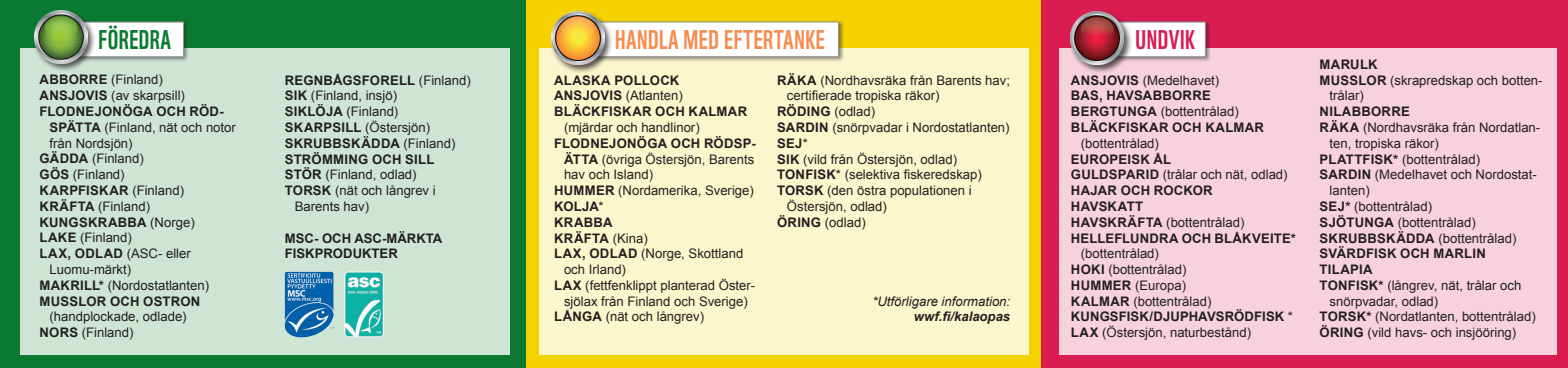
<style>
.page{position:relative;width:1568px;height:368px;background:#fff}
.page>*{position:absolute;margin:0;border:0;box-sizing:border-box;transform-origin:0 0}
.Väliots{font:26.25px "WWF";letter-spacing:.02em;color:#f68c50}
.Väliots-2{font:26.25px "WWF";letter-spacing:.02em;color:#0b7931}
.Väliots-3{font:26.25px "WWF";letter-spacing:.02em;color:#d91c52}
.Leipis{font:13.12px/15.8px "Arial";color:#231f20}
.Leipis-2{font:700 13.12px/15.8px "Arial";letter-spacing:.015em;color:#231f20}
.Leipis-3{font:italic 13.12px "Arial";color:#231f20}
.Leipis-4{font:italic 700 13.12px "Arial";color:#231f20}
.s1{font-weight:700}
.s2{font-weight:400}
</style>
<div class="page">
<div style="left:525px;top:0;width:518px;height:367px;background:#f4d202"></div>
<div style="left:0;top:0;width:525px;height:367px;background:#0b7931"></div>
<div style="left:1042px;top:0;width:526px;height:367px;background:#d91c52"></div>
<div style="left:20px;top:48px;width:489px;height:306px;background:#cee4d5"></div>
<div style="left:539px;top:48px;width:489px;height:306px;background:#fcf6cc"></div>
<div style="left:1059px;top:48px;width:497px;height:306px;background:#f7d1dc"></div>
<div style="left:65px;top:20px;width:124px;height:42px;background:#231f20;opacity:.54"></div>
<div style="left:67px;top:22px;width:117px;height:35px;background:#fff;border:1px solid #939598"></div>
<div style="left:591px;top:20px;width:253px;height:42px;background:#231f20;opacity:.54"></div>
<div style="left:593px;top:22px;width:246px;height:35px;background:#fff;border:1px solid #939598"></div>
<div style="left:1096px;top:20px;width:114px;height:42px;background:#231f20;opacity:.54"></div>
<div style="left:1098px;top:22px;width:107px;height:35px;background:#fff;border:1px solid #939598"></div>
<div style="left:549px;top:10px;width:64px;height:63px;background:#231f20;opacity:.75"></div>
<img style="left:551px;top:12px;width:53px;height:53px">
<div style="left:1069px;top:10px;width:63px;height:63px;background:#231f20;opacity:.75"></div>
<img style="left:1071px;top:12px;width:53px;height:53px">
<div style="left:32px;top:8px;width:64px;height:64px;background:#231f20;opacity:.75"></div>
<img style="left:34px;top:10px;width:53px;height:53px">
<img style="left:344px;top:271px;width:40px;height:65px">
<img style="left:285px;top:271px;width:48px;height:65px">
<p class="Väliots-2" style="left:98px;top:19px;width:74px">FÖREDRA</p>
<p class="Väliots" style="left:615px;top:19px;width:211px">HANDLA MED EFTERTANKE</p>
<p class="Väliots-3" style="left:1135px;top:19px;width:61px">UNDVIK</p>
<p class="Leipis" style="left:40px;top:72px;width:125px"><span class="s1">ABBORRE</span> (Finland)</p>
<p class="Leipis" style="left:40px;top:88px;width:147px"><span class="s1">ANSJOVIS</span> (av skarpsill)</p>
<p class="Leipis" style="left:49px;top:103px;width:188px;text-indent:-10px"><span class="s1">FLODNEJONÖGA OCH RÖD-<br>SPÄTTA</span> (Finland, nät och notor från Nordsjön)</p>
<p class="Leipis" style="left:40px;top:151px;width:106px"><span class="s1">GÄDDA</span> (Finland)</p>
<p class="Leipis" style="left:40px;top:166px;width:87px"><span class="s1">GÖS</span> (Finland)</p>
<p class="Leipis-2" style="left:40px;top:182px;width:146px">KARPFISKAR <span class="s2">(Finland)</span></p>
<p class="Leipis" style="left:40px;top:198px;width:112px"><span class="s1">KRÄFTA</span> (Finland)</p>
<p class="Leipis-2" style="left:40px;top:214px;width:157px">KUNGSKRABBA <span class="s2">(Norge)</span></p>
<p class="Leipis" style="left:40px;top:229px;width:94px"><span class="s1">LAKE</span> (Finland)</p>
<p class="Leipis" style="left:49px;top:245px;width:143px;text-indent:-10px"><span class="s1">LAX, ODLAD</span> (ASC- eller<br>Luomu-märkt)</p>
<p class="Leipis" style="left:40px;top:277px;width:171px"><span class="s1">MAKRILL*</span> (Nordostatlanten)</p>
<p class="Leipis" style="left:40px;top:292px;width:162px;text-align:center"><span class="s1">MUSSLOR OCH OSTRON </span>(handplockade, odlade)</p>
<p class="Leipis" style="left:40px;top:324px;width:95px"><span class="s1">NORS</span> (Finland)</p>
<p class="Leipis" style="left:787px;top:72px;width:225px;text-indent:-10px"><span class="s1">RÄKA</span> (Nordhavsräka från Barents hav; certifierade tropiska räkor)</p>
<p class="Leipis" style="left:777px;top:104px;width:100px"><span class="s1">RÖDING</span> (odlad)</p>
<p class="Leipis" style="left:777px;top:119px;width:234px"><span class="s1">SARDIN</span> (snörpvadar i Nordostatlanten)</p>
<p class="Leipis-2" style="left:777px;top:135px;width:32px">SEJ<span class="s2">*</span></p>
<p class="Leipis" style="left:777px;top:151px;width:182px"><span class="s1">SIK</span> (vild från Östersjön, odlad)</p>
<p class="Leipis" style="left:777px;top:167px;width:206px"><span class="s1">TONFISK</span>* (selektiva fiskeredskap)</p>
<p class="Leipis" style="left:787px;top:182px;width:186px;text-indent:-10px"><span class="s1">TORSK</span> (den östra populationen i<br>Östersjön, odlad)</p>
<p class="Leipis" style="left:777px;top:214px;width:90px"><span class="s1">ÖRING</span> (odlad)</p>
<p class="Leipis-2" style="left:285px;top:72px;width:187px">REGNBÅGSFORELL <span class="s2">(Finland)</span></p>
<p class="Leipis" style="left:285px;top:88px;width:114px"><span class="s1">SIK</span> (Finland, insjö)</p>
<p class="Leipis" style="left:285px;top:104px;width:115px"><span class="s1">SIKLÖJA</span> (Finland)</p>
<p class="Leipis" style="left:285px;top:119px;width:147px"><span class="s1">SKARPSILL</span> (Östersjön)</p>
<p class="Leipis-2" style="left:285px;top:135px;width:172px">SKRUBBSKÄDDA <span class="s2">(Finland)</span></p>
<p class="Leipis-2" style="left:285px;top:151px;width:151px">STRÖMMING OCH SILL</p>
<p class="Leipis" style="left:285px;top:167px;width:133px"><span class="s1">STÖR</span> (Finland, odlad)</p>
<p class="Leipis" style="left:295px;top:182px;width:142px;text-indent:-10px"><span class="s1">TORSK</span> (nät och långrev i<br>Barents hav)</p>
<p class="Leipis-2" style="left:285px;top:230px;width:159px">MSC- OCH ASC-MÄRKTA</p>
<p class="Leipis-2" style="left:285px;top:246px;width:115px">FISKPRODUKTER</p>
<p class="Leipis" style="left:1071px;top:72px;width:150px"><span class="s1">ANSJOVIS</span> (Medelhavet)</p>
<p class="Leipis-2" style="left:1071px;top:88px;width:141px">BAS, HAVSABBORRE</p>
<p class="Leipis" style="left:1071px;top:104px;width:169px"><span class="s1">BERGTUNGA</span> (bottentrålad)</p>
<p class="Leipis-2" style="left:1081px;top:120px;width:185px;text-indent:-10px">BLÄCKFISKAR OCH KALMAR <span class="s2">(bottentrålad)</span></p>
<p class="Leipis-2" style="left:1071px;top:151px;width:102px">EUROPEISK ÅL</p>
<p class="Leipis" style="left:1071px;top:167px;width:218px"><span class="s1">GULDSPARID</span> (trålar och nät, odlad)</p>
<p class="Leipis-2" style="left:1071px;top:183px;width:143px">HAJAR OCH ROCKOR</p>
<p class="Leipis-2" style="left:1071px;top:198px;width:74px">HAVSKATT</p>
<p class="Leipis" style="left:1071px;top:214px;width:175px"><span class="s1">HAVSKRÄFTA</span> (bottentrålad)</p>
<p class="Leipis-2" style="left:1081px;top:230px;width:217px;text-indent:-10px">HELLEFLUNDRA OCH BLÅKVEITE* <span class="s2">(bottentrålad)</span></p>
<p class="Leipis" style="left:1071px;top:261px;width:117px"><span class="s1">HOKI</span> (bottentrålad)</p>
<p class="Leipis" style="left:1071px;top:277px;width:117px"><span class="s1">HUMMER</span> (Europa)</p>
<p class="Leipis" style="left:1071px;top:293px;width:142px"><span class="s1">KALMAR</span> (bottentrålad)</p>
<p class="Leipis-2" style="left:1071px;top:309px;width:223px">KUNGSFISK/DJUPHAVSRÖDFISK <span class="s2">*</span></p>
<p class="Leipis" style="left:1071px;top:324px;width:182px"><span class="s1">LAX</span> (Östersjön, naturbestånd)</p>
<p class="Leipis-2" style="left:554px;top:72px;width:127px">ALASKA POLLOCK</p>
<p class="Leipis" style="left:554px;top:88px;width:130px"><span class="s1">ANSJOVIS</span> (Atlanten)</p>
<p class="Leipis" style="left:564px;top:104px;width:185px;text-indent:-10px"><span class="s1">BLÄCKFISKAR OCH KALMAR </span>(mjärdar och handlinor)</p>
<p class="Leipis" style="left:564px;top:135px;width:193px;text-align:justify;text-indent:-10px"><span class="s1">FLODNEJONÖGA OCH RÖDSP-ÄTTA</span> (övriga Östersjön, Barents hav och Island)</p>
<p class="Leipis" style="left:554px;top:182px;width:201px"><span class="s1">HUMMER</span> (Nordamerika, Sverige)</p>
<p class="Leipis-2" style="left:554px;top:198px;width:51px">KOLJA<span class="s2">*</span></p>
<p class="Leipis-2" style="left:554px;top:214px;width:60px">KRABBA</p>
<p class="Leipis-2" style="left:554px;top:230px;width:95px">KRÄFTA <span class="s2">(Kina)</span></p>
<p class="Leipis" style="left:564px;top:245px;width:181px;text-indent:-10px"><span class="s1">LAX, ODLAD</span> (Norge, Skottland och Irland)</p>
<p class="Leipis" style="left:554px;top:277px;width:203px;text-align:center"><span class="s1">LAX</span> (fettfenklippt planterad Öster&shy;sjölax från Finland och Sverige)</p>
<p class="Leipis" style="left:554px;top:308px;width:152px"><span class="s1">LÅNGA</span> (nät och långrev)</p>
<p class="Leipis-3" style="left:872px;top:292px;width:139px">*Utförligare information:</p>
<p class="Leipis-4" style="left:914px;top:307px;width:98px">wwf.fi/kalaopas</p>
<p class="Leipis-2" style="left:1319px;top:57px;width:59px">MARULK</p>
<p class="Leipis" style="left:1329px;top:72px;width:215px;text-indent:-10px"><span class="s1">MUSSLOR</span> (skrapredskap och botten&shy;trålar)</p>
<p class="Leipis-2" style="left:1319px;top:104px;width:92px">NILABBORRE</p>
<p class="Leipis" style="left:1329px;top:119px;width:212px;text-indent:-10px"><span class="s1">RÄKA</span> (Nordhavsräka från Nordatlan&shy;ten, tropiska räkor)</p>
<p class="Leipis" style="left:1319px;top:151px;width:162px"><span class="s1">PLATTFISK*</span> (bottentrålad)</p>
<p class="Leipis" style="left:1329px;top:167px;width:209px;text-indent:-10px"><span class="s1">SARDIN</span> (Medelhavet och Nordostat&shy;lanten)</p>
<p class="Leipis" style="left:1319px;top:198px;width:114px"><span class="s1">SEJ*</span> (bottentrålad)</p>
<p class="Leipis" style="left:1319px;top:214px;width:158px"><span class="s1">SJÖTUNGA</span> (bottentrålad)</p>
<p class="Leipis" style="left:1319px;top:230px;width:198px"><span class="s1">SKRUBBSKÄDDA</span> (bottentrålad)</p>
<p class="Leipis-2" style="left:1319px;top:246px;width:168px">SVÄRDFISK OCH MARLIN</p>
<p class="Leipis-2" style="left:1319px;top:261px;width:54px">TILAPIA</p>
<p class="Leipis" style="left:1329px;top:277px;width:193px;text-indent:-10px"><span class="s1">TONFISK*</span> (långrev, nät, trålar och snörpvadar, odlad)</p>
<p class="Leipis" style="left:1319px;top:308px;width:217px"><span class="s1">TORSK*</span> (Nordatlanten, bottentrålad)</p>
<p class="Leipis" style="left:1319px;top:324px;width:198px"><span class="s1">ÖRING</span> (vild havs- och insjööring)</p>
</div>
